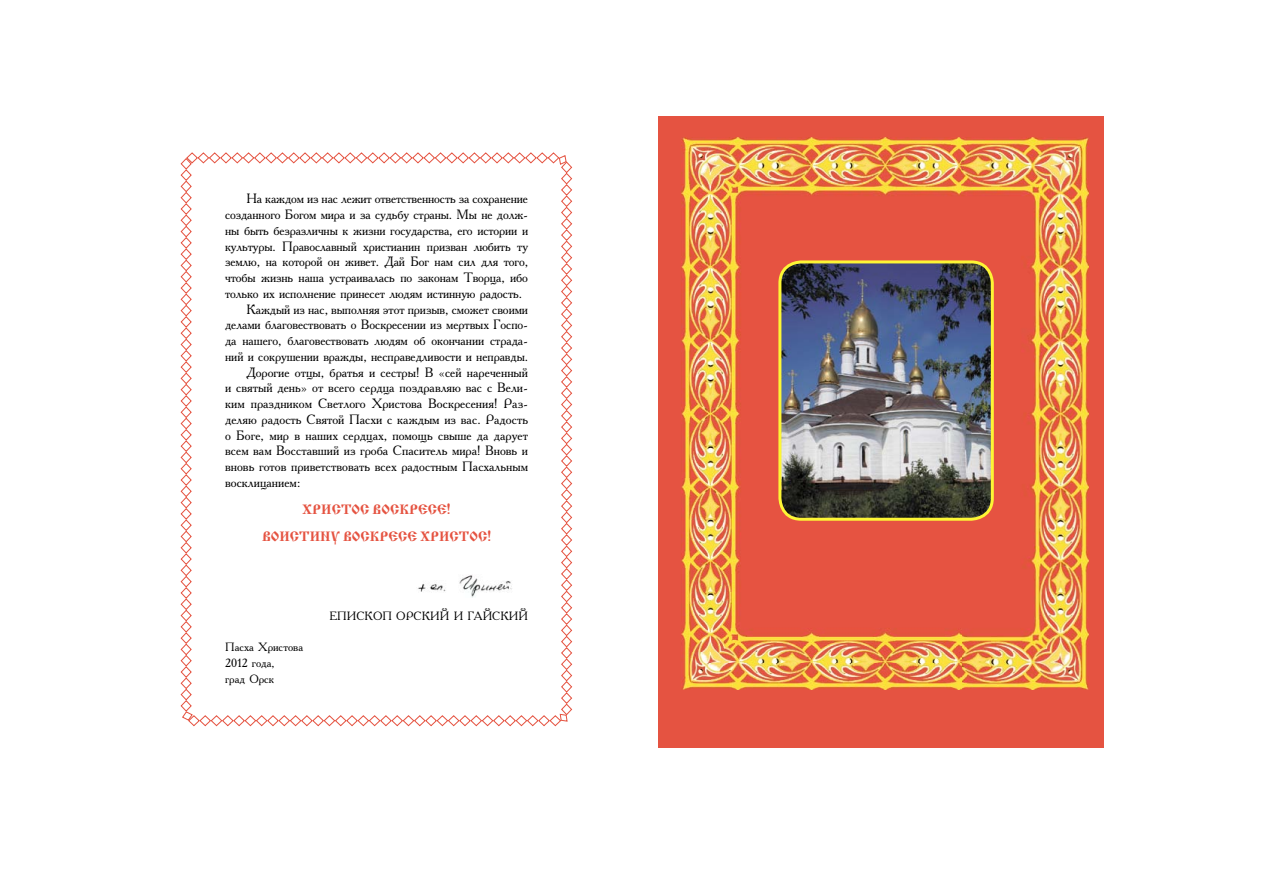
<style>
.page{position:relative;width:1263px;height:893px;background:#fff}
.page>*{position:absolute;margin:0;border:0;box-sizing:border-box;transform-origin:0 0}
.t1{font:13.5px "Academy";letter-spacing:-.005em;color:#000}
.t2{font:13.5px/27px "Izhitsa C";color:#e55341;text-align:center}
.t3{font:12px/15.8px "Academy";color:#000}
</style>
<div class="page">
<svg style="left:180px;top:152px;width:393px;height:575px"></svg>
<img style="left:417px;top:574px;width:97px;height:23px">
<div style="left:658px;top:116px;width:446px;height:631px;background:#e55341"></div>
<img style="left:682px;top:137px;width:406px;height:553px">
<img style="left:780px;top:262px;width:212px;height:257px">
<div style="left:778px;top:260px;width:216px;height:261px;border:3px solid #fdf535;border-radius:21px"></div>
<p class="t1" style="left:246px;top:190px;width:283px">На каждом из нас лежит ответственность за сохранение</p>
<p class="t1" style="left:225px;top:206px;width:304px">созданного Богом мира и за судьбу страны. Мы не долж-</p>
<p class="t1" style="left:225px;top:222px;width:304px">ны быть безразличны к жизни государства, его истории и</p>
<p class="t1" style="left:225px;top:237px;width:304px">культуры. Православный христианин призван любить ту</p>
<p class="t1" style="left:225px;top:253px;width:304px">землю, на которой он живет. Дай Бог нам сил для того,</p>
<p class="t1" style="left:225px;top:269px;width:304px">чтобы жизнь наша устраивалась по законам Творца, ибо</p>
<p class="t1" style="left:225px;top:285px;width:298px">только их исполнение принесет людям истинную радость.</p>
<p class="t1" style="left:246px;top:300px;width:283px">Каждый из нас, выполняя этот призыв, сможет своими</p>
<p class="t1" style="left:225px;top:316px;width:304px">делами благовествовать о Воскресении из мертвых Госпо-</p>
<p class="t1" style="left:225px;top:332px;width:304px">да нашего, благовествовать людям об окончании страда-</p>
<p class="t1" style="left:225px;top:348px;width:304px">ний и сокрушении вражды, несправедливости и неправды.</p>
<p class="t1" style="left:246px;top:363px;width:283px">Дорогие отцы, братья и сестры! В «сей нареченный</p>
<p class="t1" style="left:225px;top:379px;width:304px">и святый день» от всего сердца поздравляю вас с Вели-</p>
<p class="t1" style="left:225px;top:395px;width:304px">ким праздником Светлого Христова Воскресения! Раз-</p>
<p class="t1" style="left:225px;top:411px;width:304px">деляю радость Святой Пасхи с каждым из вас. Радость</p>
<p class="t1" style="left:225px;top:426px;width:304px">о Боге, мир в наших сердцах, помощь свыше да дарует</p>
<p class="t1" style="left:225px;top:442px;width:304px">всем вам Восставший из гроба Спаситель мира! Вновь и</p>
<p class="t1" style="left:225px;top:458px;width:304px">вновь готов приветствовать всех радостным Пасхальным</p>
<p class="t1" style="left:225px;top:474px;width:77px">восклицанием:</p>
<p class="t2" style="left:262px;top:496px;width:231px">ХРИСТОС ВОСКРЕСЕ!<br>ВОИСТИНУ ВОСКРЕСЕ ХРИСТОС!</p>
<p class="t3" style="left:225px;top:639px;width:79px">Пасха Христова<br>2012 года,<br>град Орск</p>
<p class="t3" style="left:329px;top:607px;width:200px">ЕПИСКОП ОРСКИЙ И ГАЙСКИЙ</p>
</div>
